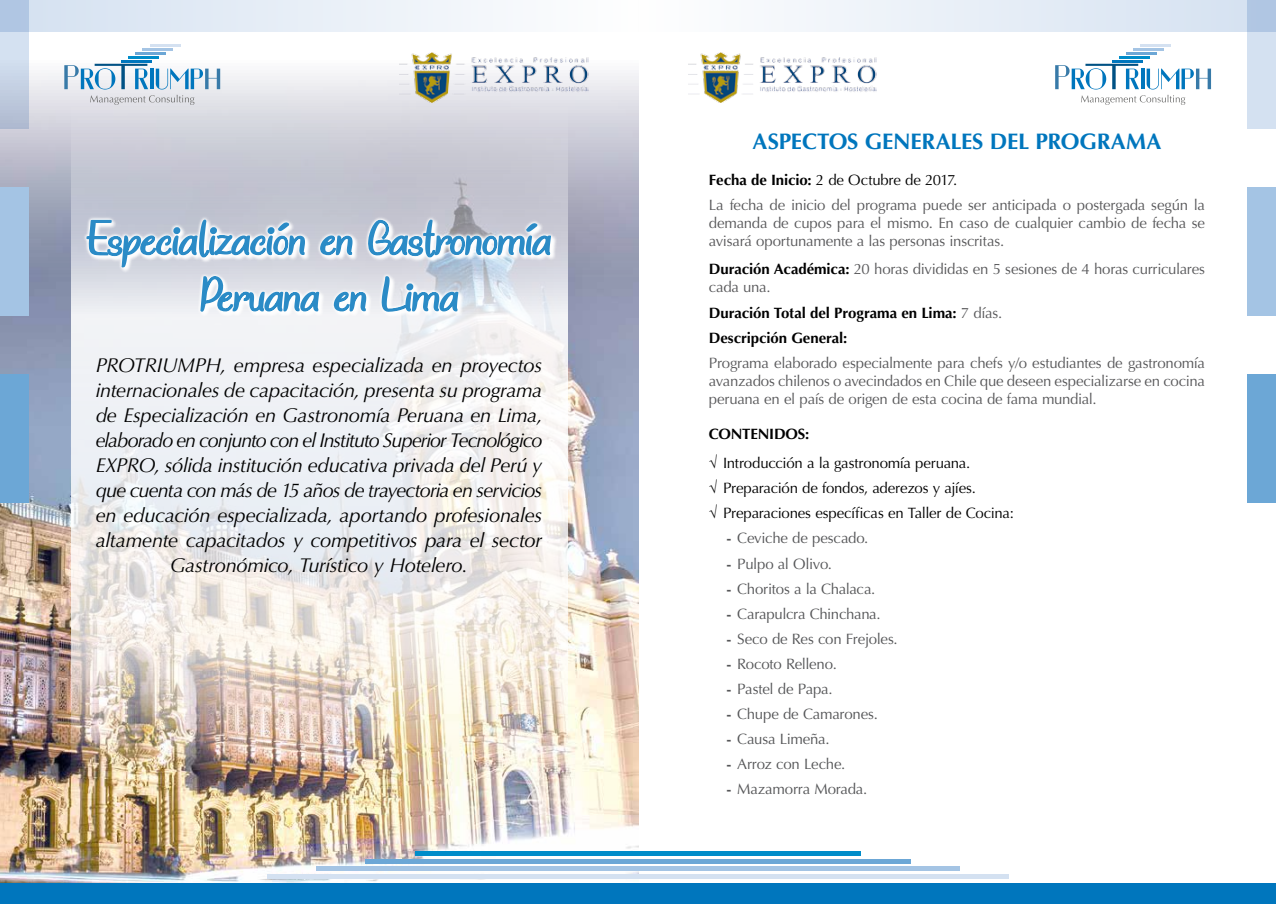
<style>
.page{position:relative;width:1276px;height:904px;background:#fff}
.page>*{position:absolute;margin:0;border:0;box-sizing:border-box;transform-origin:0 0}
.t1{font:700 22.5px "Optima";letter-spacing:-.01em;color:#0076bd}
.t2{font:italic 20px/25px "Optima";letter-spacing:-.02em;color:#000;text-align:center}
.t3{font:15px/18px "Optima";letter-spacing:-.015em;color:#58585a}
.t4{font:15px "Optima";letter-spacing:-.015em;color:#555658}
.t5{font:15px/28.6px "Optima";letter-spacing:-.015em;color:#000}
.t6{font:700 15px/25.1px "Optima";letter-spacing:-.005em;color:#000}
.s1{font-weight:700;color:#000}
.s2{color:#000}
.s3{font-weight:400;color:#58585a}
.s4{font-weight:700}
</style>
<div class="page">
<img style="left:0;top:53px;width:638px;height:830px">
<svg style="left:71px;top:103px;width:496px;height:672px"></svg>
<svg style="left:1081px;top:95px;width:104px;height:10px"></svg>
<svg style="left:1055px;top:64px;width:84px;height:25px"></svg>
<hr style="left:1141px;top:69px;width:3px;height:20px;background:#0076bd">
<svg style="left:1146px;top:69px;width:65px;height:20px"></svg>
<hr style="left:1112px;top:60px;width:30px;height:2px;background:#0076bd">
<hr style="left:1119px;top:56px;width:30px;height:2px;background:#008cc9">
<hr style="left:1126px;top:52px;width:30px;height:3px;background:#6ca7d6">
<hr style="left:1133px;top:48px;width:31px;height:3px;background:#a4c4e4">
<hr style="left:1140px;top:45px;width:31px;height:2px;background:#d4e1f1">
<hr style="left:121px;top:60px;width:31px;height:2px;background:#0076bd">
<hr style="left:128px;top:56px;width:31px;height:2px;background:#008cc9">
<hr style="left:136px;top:52px;width:30px;height:3px;background:#6ca7d6">
<hr style="left:143px;top:48px;width:30px;height:3px;background:#a4c4e4">
<hr style="left:150px;top:45px;width:30px;height:2px;background:#d4e1f1">
<div style="left:0;top:0;width:638px;height:32px;background:linear-gradient(to right,#d3e0f0,#fefefe)"></div>
<div style="left:638px;top:0;width:638px;height:32px;background:linear-gradient(to right,#fefefe,#d4e1f1)"></div>
<div style="left:0;top:374px;width:28px;height:129px;background:#6ca7d6"></div>
<div style="left:1247px;top:374px;width:29px;height:129px;background:#6ca7d6"></div>
<div style="left:0;top:187px;width:28px;height:129px;background:#a4c4e4"></div>
<div style="left:1247px;top:187px;width:29px;height:129px;background:#a4c4e4"></div>
<div style="left:416px;top:850px;width:222px;height:5px;background:#008cc9"></div>
<div style="left:0;top:883px;width:638px;height:21px;background:#0076bd"></div>
<div style="left:365px;top:858px;width:273px;height:5px;background:#6ca7d6"></div>
<div style="left:317px;top:866px;width:321px;height:5px;background:#a4c4e4"></div>
<div style="left:267px;top:874px;width:371px;height:5px;background:#d4e1f1"></div>
<div style="left:638px;top:850px;width:222px;height:5px;background:#008cc9"></div>
<div style="left:638px;top:883px;width:638px;height:21px;background:#0076bd"></div>
<div style="left:638px;top:858px;width:272px;height:5px;background:#6ca7d6"></div>
<div style="left:638px;top:866px;width:321px;height:5px;background:#a4c4e4"></div>
<div style="left:638px;top:874px;width:371px;height:5px;background:#d4e1f1"></div>
<svg style="left:0;top:0;width:28px;height:129px;background:#c0cee3"></svg>
<svg style="left:1247px;top:0;width:29px;height:129px;background:#cbdaed"></svg>
<img style="left:400px;top:53px;width:188px;height:50px">
<img style="left:688px;top:53px;width:188px;height:50px">
<svg style="left:64px;top:64px;width:488px;height:303px"></svg>
<p class="t2" style="left:96px;top:353px;width:448px">PROTRIUMPH, empresa especializada en proyectos internacionales de capacitación, presenta su programa de Especialización en Gastronomía Peruana en Lima, elaborado en conjunto con el Instituto Superior Tecnológico EXPRO, sólida institución educativa privada del Perú y que cuenta con más de 15 años de trayectoria en servicios en educación especializada, aportando profesionales altamente capacitados y competitivos para el sector Gastronómico, Turístico y Hotelero.</p>
<h1 class="t1" style="left:752px;top:128px;width:406px">Aspectos Generales del Prog rama</h1>
<p class="t3" style="left:709px;top:167px;width:498px;line-height:25.1px"><span class="s1">Fecha de Inicio:</span> <span class="s2">2 de Octubre de 2017.<br></span>La fecha de inicio del programa puede ser anticipada o postergada según la</p>
<p class="t3" style="left:709px;top:214px;width:498px">demanda de cupos para el mismo. En caso de cualquier cambio de fecha se avisará oportunamente a las personas inscritas.</p>
<p class="t3" style="left:709px;top:260px;width:498px"><span class="s1">Duración Académica:</span> 20 horas divididas en 5 sesiones de 4 horas curriculares cada una.</p>
<p class="t6" style="left:709px;top:300px;width:295px">Duración Total del Programa en Lima: <span class="s3">7 días.<br></span>Descripción General:</p>
<p class="t3" style="left:709px;top:354px;width:498px;text-align:justify">Programa elaborado especialmente para chefs y/o estudiantes de gastronomía avanzados chilenos o avecindados en Chile que deseen especializarse en cocina peruana en el país de origen de esta cocina de fama mundial.</p>
<p class="t5" style="left:709px;top:420px;width:263px"><span class="s4">Conteni dos:<br>√</span> Introducción a la gastronomía peruana.</p>
<p class="t5" style="left:709px;top:476px;width:306px;line-height:25.1px"><span class="s4">√</span> Preparación de fondos, aderezos y ajíes.<br><span class="s4">√</span> Preparaciones específicas en Taller de Cocina:</p>
<p class="t4" style="left:726px;top:529px;width:143px"><span class="s4">-</span> Ceviche de pescado.</p>
<p class="t4" style="left:726px;top:554px;width:107px"><span class="s4">-</span> Pulpo al Olivo.</p>
<p class="t4" style="left:726px;top:580px;width:150px"><span class="s4">-</span> Choritos a la Chalaca.</p>
<p class="t4" style="left:726px;top:605px;width:156px"><span class="s4">-</span> Carapulcra Chinchana.</p>
<p class="t4" style="left:726px;top:630px;width:173px"><span class="s4">-</span> Seco de Res con Frejoles.</p>
<p class="t4" style="left:726px;top:655px;width:112px"><span class="s4">-</span> Rocoto Relleno.</p>
<p class="t4" style="left:726px;top:680px;width:108px"><span class="s4">-</span> Pastel de Papa.</p>
<p class="t4" style="left:726px;top:705px;width:153px"><span class="s4">-</span> Chupe de Camarones.</p>
<p class="t4" style="left:726px;top:730px;width:104px"><span class="s4">-</span> Causa Limeña.</p>
<p class="t4" style="left:726px;top:755px;width:120px"><span class="s4">-</span> Arroz con Leche.</p>
<p class="t4" style="left:726px;top:780px;width:142px"><span class="s4">-</span> Mazamorra Morada.</p>
</div>
